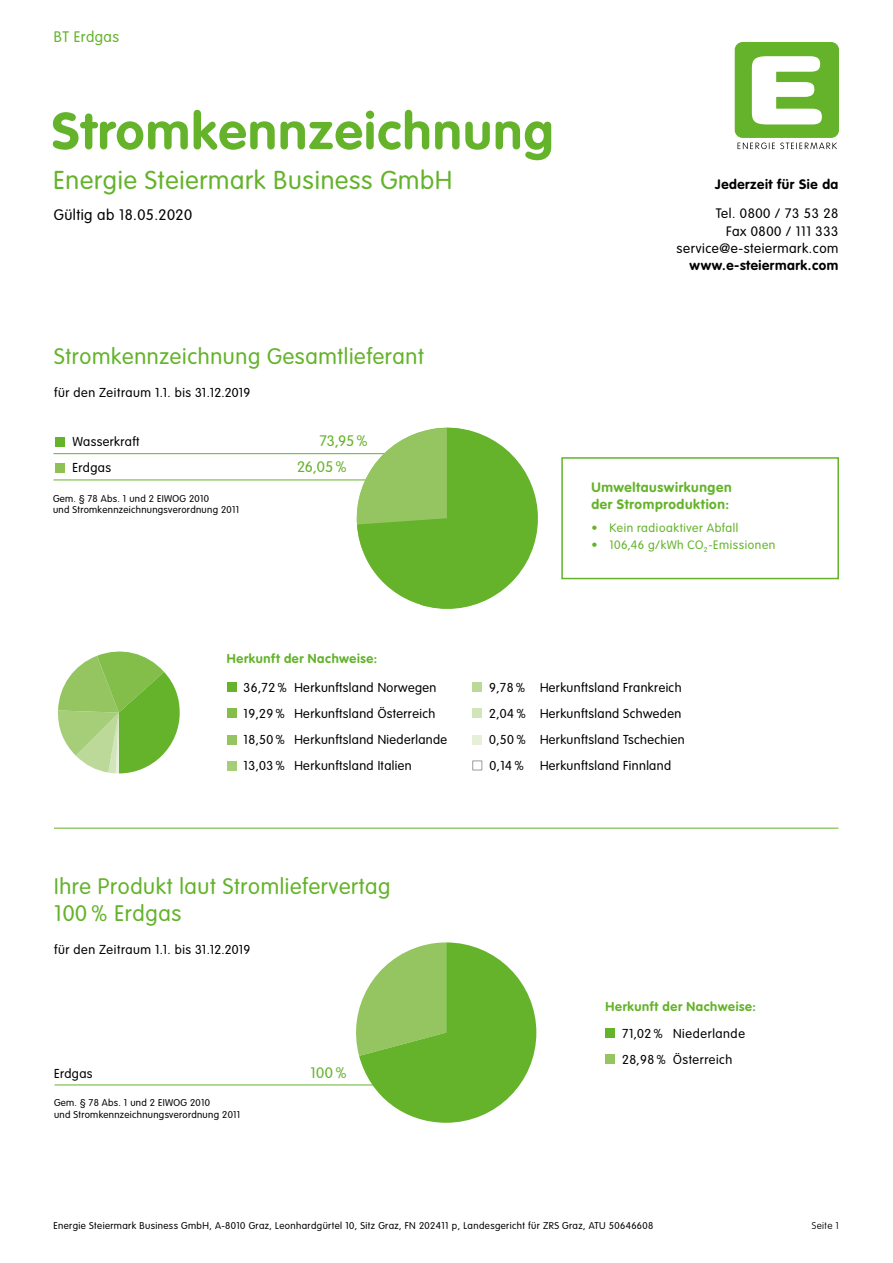
<style>
.page{position:relative;width:893px;height:1263px;background:#fff}
.page>*{position:absolute;margin:0;border:0;box-sizing:border-box;transform-origin:0 0}
.t1{font:700 51.15px "VAG Rounded";letter-spacing:.03em;color:#64b32b}
.t2{font:300 25.5px "VAG Rounded Std";letter-spacing:.03em;color:#64b32b}
.t3{font:300 22.2px/26.5px "VAG Rounded Std";letter-spacing:.03em;color:#64b32b}
.t4{font:300 15px "VAG Rounded Std";letter-spacing:.03em;color:#64b32b}
.t5{font:300 15px "VAG Rounded Std";letter-spacing:.03em;color:#000}
.t6{font:300 13.5px/17.2px "VAG Rounded Std";letter-spacing:.04em;color:#000;text-align:right}
.t7{font:700 13.5px/16.6px "VAG Rounded";letter-spacing:.045em;color:#64b32b}
.t8{font:700 13.5px "VAG Rounded";letter-spacing:.04em;color:#000}
.t9{font:300 12.75px/26.1px "VAG Rounded Std";letter-spacing:.03em;color:#000}
.t10{font:700 12.75px "VAG Rounded";letter-spacing:.05em;color:#64b32b}
.t11{font:300 12.75px/26.1px "VAG Rounded Std";letter-spacing:.05em;color:#000}
.t12{font:300 12px "VAG Rounded Std";letter-spacing:.045em;color:#64b32b}
.t13{font:300 9.75px/11.2px "VAG Rounded Std";letter-spacing:.03em;color:#000}
.t14{font:100 9.75px "VAG Rounded Std";letter-spacing:.04em;color:#000}
.s1{font-weight:100}
</style>
<div class="page">
<div style="left:56px;top:437px;width:9px;height:9px;background:#64b32b"></div>
<div style="left:56px;top:463px;width:9px;height:9px;background:#8dc155"></div>
<hr style="left:53px;top:453px;width:384px;height:1px;background:#64b32b">
<hr style="left:53px;top:480px;width:372px;height:1px;background:#64b32b">
<svg style="left:349px;top:427px;width:189px;height:182px"></svg>
<svg style="left:58px;top:651px;width:122px;height:122px"></svg>
<div style="left:227px;top:683px;width:9px;height:9px;background:#64b32b"></div>
<div style="left:227px;top:709px;width:9px;height:9px;background:#83bd4a"></div>
<div style="left:227px;top:735px;width:9px;height:9px;background:#95c561"></div>
<div style="left:227px;top:761px;width:9px;height:9px;background:#a6cd78"></div>
<div style="left:473px;top:683px;width:9px;height:9px;background:#bdd99a"></div>
<div style="left:473px;top:709px;width:9px;height:9px;background:#d2e4ba"></div>
<div style="left:473px;top:735px;width:9px;height:9px;background:#e6f0d9"></div>
<div style="left:473px;top:761px;width:9px;height:9px;background:#fff;border:1px solid #9c9c9d"></div>
<div style="left:561px;top:457px;width:278px;height:122px;background:#fff;border:2px solid #64b32b"></div>
<hr style="left:55px;top:1084px;width:384px;height:1px;background:#64b32b">
<div style="left:605px;top:1028px;width:10px;height:9px;background:#64b32b"></div>
<div style="left:605px;top:1054px;width:10px;height:9px;background:#95c561"></div>
<hr style="left:54px;top:828px;width:784px;height:1px;background:#64b32b">
<svg style="left:346px;top:942px;width:190px;height:181px"></svg>
<div style="left:735px;top:42px;width:104px;height:96px;background:#64b32b;border-radius:8px"></div>
<svg style="left:752px;top:56px;width:70px;height:68px"></svg>
<svg style="left:737px;top:143px;width:100px;height:6px"></svg>
<p class="t4" style="left:54px;top:28px;width:67px">BT Erdgas</p>
<h1 class="t1" style="left:52px;top:101px;width:503px">Stromkennzeichnung</h1>
<h2 class="t2" style="left:53px;top:165px;width:400px">Energie Steiermark Business GmbH</h2>
<p class="t5" style="left:54px;top:206px;width:140px">Gültig ab 18.05.2020</p>
<h3 class="t3" style="left:54px;top:343px;width:371px">Stromkennzeichnung Gesamtlieferant</h3>
<p class="t9" style="left:54px;top:380px;width:198px">für den Zeitraum 1.1. bis 31.12.2019</p>
<p class="t9" style="left:72px;top:429px;width:68px">Wasserkraft</p>
<p class="t4" style="left:319px;top:432px;width:50px">73,95 %</p>
<p class="t9" style="left:72px;top:455px;width:40px">Erdgas</p>
<p class="t4" style="left:297px;top:459px;width:51px">26,05 %</p>
<p class="t13" style="left:53px;top:493px;width:188px">Gem. § 78 Abs. 1 und 2 EIWOG 2010<br>und Stromkennzeichnungsverordnung 2011</p>
<p class="t8" style="left:715px;top:176px;width:125px">Jederzeit für Sie da</p>
<p class="t6" style="left:677px;top:206px;width:163px">Tel. 0800 / 73 53 28<br>Fax 0800 / 111 333 service@e-steiermark.com</p>
<p class="t8" style="left:690px;top:258px;width:150px">www.e-steiermark.com</p>
<p class="t7" style="left:591px;top:480px;width:142px">Umweltauswirkungen der Stromproduktion:</p>
<p class="t12" style="left:591px;top:521px;width:148px"><span class="s1">•</span> Kein radioaktiver Abfall</p>
<p class="t12" style="left:591px;top:538px;width:186px">• 106,46 g/kWh CO<sub>2</sub>-Emissionen</p>
<p class="t10" style="left:227px;top:651px;width:152px">Herkunft der Nachweise:</p>
<p class="t9" style="left:244px;top:675px;width:205px">36,72 % Herkunftsland Norwegen 19,29 % Herkunftsland Österreich 18,50 % Herkunftsland Niederlande 13,03 % Herkunftsland Italien</p>
<p class="t9" style="left:489px;top:675px;width:197px">9,78 % Herkunftsland Frankreich<br>2,04 % Herkunftsland Schweden<br>0,50 % Herkunftsland Tschechien<br>0,14 %</p>
<p class="t9" style="left:540px;top:753px;width:133px">Herkunftsland Finnland</p>
<h3 class="t3" style="left:54px;top:874px;width:338px">Ihre Produkt laut Stromliefervertag<br>100 % Erdgas</h3>
<p class="t9" style="left:54px;top:937px;width:198px">für den Zeitraum 1.1. bis 31.12.2019</p>
<p class="t9" style="left:54px;top:1060px;width:40px">Erdgas</p>
<p class="t4" style="left:311px;top:1064px;width:38px">100 %</p>
<p class="t13" style="left:54px;top:1097px;width:188px">Gem. § 78 Abs. 1 und 2 EIWOG 2010<br>und Stromkennzeichnungsverordnung 2011</p>
<p class="t10" style="left:605px;top:999px;width:152px">Herkunft der Nachweise:</p>
<p class="t11" style="left:622px;top:1020px;width:124px">71,02 % Niederlande<br>28,98 % Österreich</p>
<p class="t13" style="left:53px;top:1220px;width:601px">Energie Steiermark Business GmbH, A-8010 Graz, Leonhardgürtel 10, Sitz Graz, FN 202411 p, Landesgericht für ZRS Graz, ATU 50646608</p>
<p class="t14" style="left:812px;top:1220px;width:29px">Seite 1</p>
</div>
